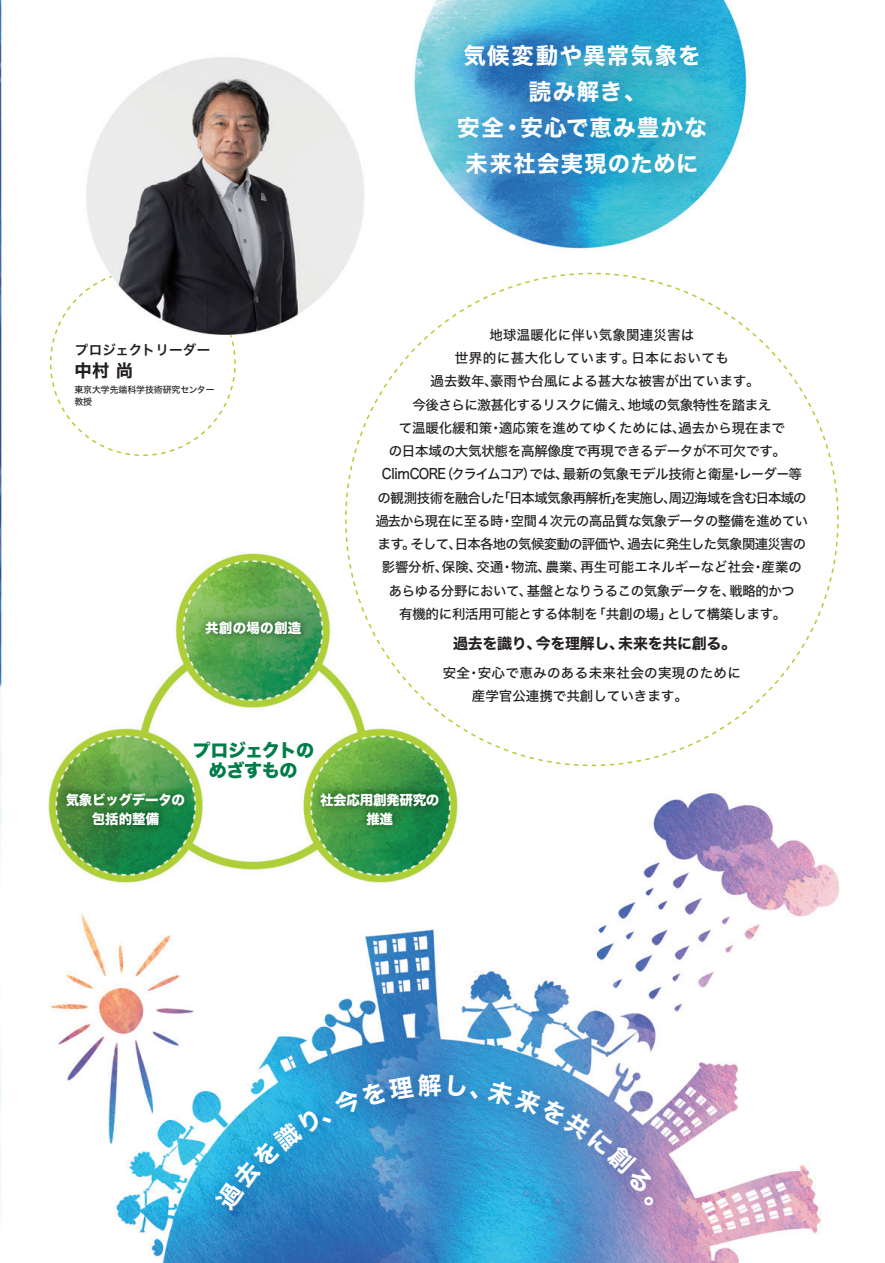
<style>
.page{position:relative;width:885px;height:1263px;background:#fff}
.page>*{position:absolute;margin:0;border:0;box-sizing:border-box;transform-origin:0 0}
.t1{font:22.5px/36px "Hiragino Sans W7";letter-spacing:.055em;color:#fff;text-align:center}
.t2{font:18px/19.6px "Hiragino Sans W8";letter-spacing:-.02em;color:#017d48;text-align:center}
.t3{font:17.4px "Hiragino Sans W7";color:#231f20}
.t4{font:15px "Hiragino Sans W7";letter-spacing:-.02em;color:#231f20}
.t5{font:13.5px "Hiragino Sans W5";letter-spacing:-.02em;color:#231f20}
.t6{font:13.5px "Hiragino Sans W5";letter-spacing:-.02em;color:#231f20;scale:.96 1}
.t7{font:13.5px/23.2px "Hiragino Sans W5";letter-spacing:.025em;color:#231f20}
.t8{font:13.5px "Hiragino Sans W5";letter-spacing:-.055em;color:#231f20}
.t9{font:13.5px "Hiragino Sans W5";letter-spacing:-.05em;color:#231f20}
.t10{font:13.5px "Hiragino Sans W5";letter-spacing:.01em;color:#231f20}
.t11{font:13.5px "Hiragino Sans W5";letter-spacing:-.04em;color:#231f20}
.t12{font:13.5px "Hiragino Sans W5";color:#231f20}
.t13{font:13.5px/19.6px "Hiragino Sans W8";letter-spacing:-.02em;color:#fff;text-align:center}
.t14{font:13.5px "Hiragino Sans W5";letter-spacing:.035em;color:#231f20}
.t15{font:13.5px "Hiragino Sans W5";letter-spacing:.02em;color:#231f20}
.t16{font:13.5px "Hiragino Sans W6";letter-spacing:.02em;color:#231f20}
.t17{font:13.5px "Hiragino Sans W8";letter-spacing:.02em;color:#fff}
.t18{font:9px/12px "Hiragino Sans W5";letter-spacing:-.01em;color:#231f20}
.s1{font-size:14.1px}
.s2{font-family:"Hiragino Sans W5";font-size:13.5px}
</style>
<div class="page">
<img style="left:48px;top:0;width:792px;height:1263px">
<img style="left:0;top:0;width:2px;height:1218px">
<svg style="left:49px;top:274px;width:187px;height:183px"></svg>
<div style="left:346px;top:273px;width:491px;height:492px;background:#fff;border-radius:50%"></div>
<img style="left:423px;top:10px;width:328px;height:216px">
<img style="left:144px;top:1000px;width:594px;height:263px">
<img style="left:192px;top:608px;width:122px;height:45px">
<img style="left:53px;top:780px;width:145px;height:64px">
<img style="left:307px;top:780px;width:145px;height:64px">
<svg style="left:214px;top:1073px;width:227px;height:138px"></svg>
<svg style="left:448px;top:1075px;width:30px;height:24px"></svg>
<svg style="left:487px;top:1079px;width:167px;height:128px"></svg>
<p class="t16" style="left:75px;top:338px;width:137px">プロジェクトリーダー</p>
<p class="t3" style="left:74px;top:357px;width:60px">中村 尚</p>
<p class="t18" style="left:74px;top:383px;width:142px">東京大学先端科学技術研究センター教授</p>
<p class="t17" style="left:205px;top:620px;width:98px">共創の場の創造</p>
<h2 class="t2" style="left:192px;top:741px;width:123px">プロジェクトのめざすもの</h2>
<h1 class="t1" style="left:457px;top:38px;width:251px">気候変動や異常気象を読み解き、<br>安全・安心で恵み豊かな未来社会実現のために</h1>
<p class="t15" style="left:489px;top:323px;width:206px">地球温暖化に伴い気象関連災害は</p>
<p class="t14" style="left:455px;top:346px;width:275px">世界的に甚大化しています。日本においても</p>
<p class="t12" style="left:430px;top:369px;width:330px">過去数年、豪雨や台風による甚大な被害が出ています。</p>
<p class="t11" style="left:412px;top:392px;width:360px">今後さらに激甚化するリスクに備え、地域の気象特性を踏まえ</p>
<p class="t5" style="left:399px;top:416px;width:387px">て温暖化緩和策・適応策を進めてゆくためには、過去から現在まで</p>
<p class="t5" style="left:388px;top:439px;width:399px">の日本域の大気状態を高解像度で再現できるデータが不可欠です。</p>
<p class="t6" style="left:381px;top:462px;width:439px"><span class="s1">ClimCORE</span>（クライムコア）では、最新の気象モデル技術と衛星・レーダー等</p>
<p class="t8" style="left:377px;top:485px;width:430px">の観測技術を融合した「日本域気象再解析」を実施し、周辺海域を含む日本域の</p>
<p class="t5" style="left:375px;top:509px;width:434px">過去から現在に至る時・空間４次元の高品質な気象データの整備を進めてい</p>
<p class="t9" style="left:377px;top:532px;width:430px">ます。そして、日本各地の気候変動の評価や、過去に発生した気象関連災害の</p>
<p class="t10" style="left:382px;top:555px;width:421px">影響分析、保険、交通・物流、農業、再生可能エネルギーなど社会・産業の</p>
<p class="t5" style="left:389px;top:578px;width:407px">あらゆる分野において、基盤となりうるこの気象データを、戦略的かつ</p>
<p class="t5" style="left:399px;top:602px;width:389px">有機的に利活用可能とする体制を「共創の場」として構築します。</p>
<p class="t4" style="left:412px;top:632px;width:325px"><span class="s2">　　</span> 過去を識り、今を理解し、未来を共に創る。</p>
<p class="t7" style="left:472px;top:660px;width:270px;text-indent:-29px">安全・安心で恵みのある未来社会の実現のために産学官公連携で共創していきます。</p>
<p class="t13" style="left:66px;top:790px;width:121px">気象ビッグデータの包括的整備</p>
<p class="t13" style="left:320px;top:790px;width:121px">社会応用創発研究の推進</p>
</div>
